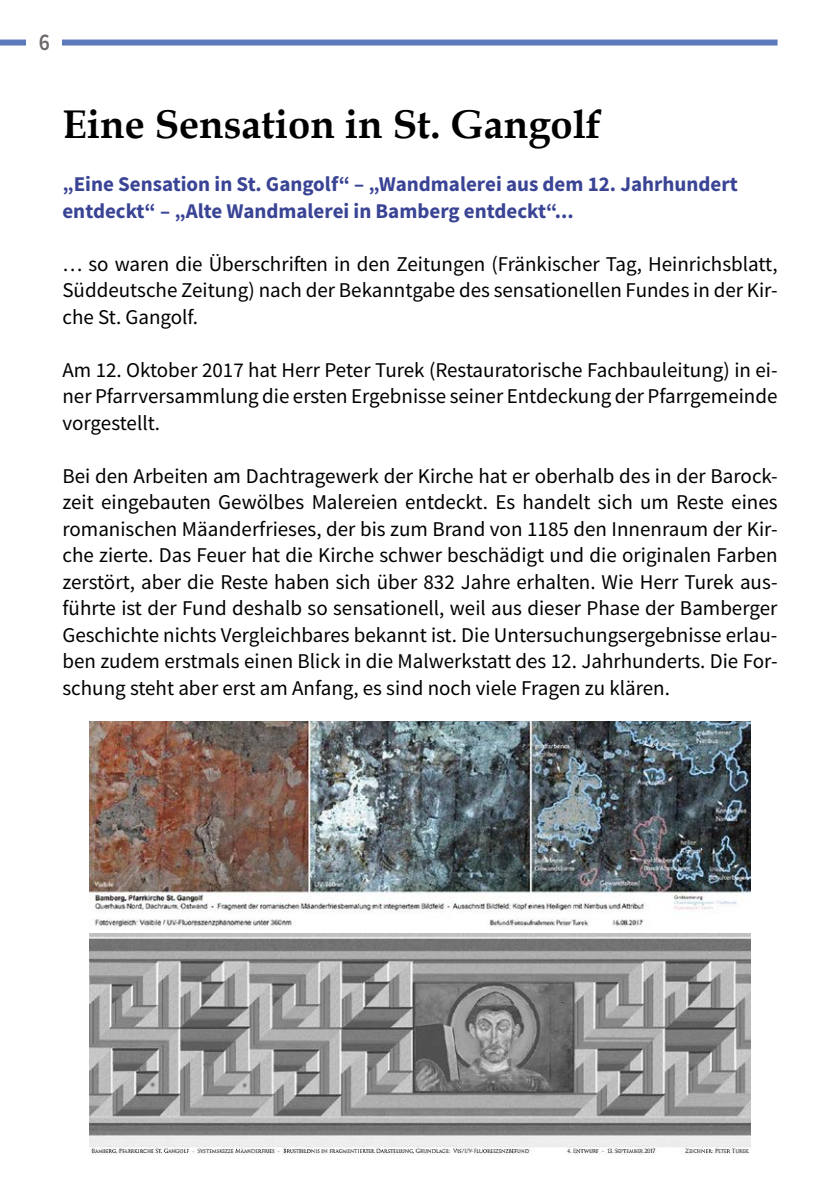
<style>
.page{position:relative;width:840px;height:1191px;background:#fff}
.page>*{position:absolute;margin:0;border:0;box-sizing:border-box;transform-origin:0 0}
.t1{font:700 40px "Book Antiqua";color:#000}
.t2{font:600 24px "Source Sans Pro";color:#6e686b;scale:.9 1}
.t3{font:21px/26.6px "Source Sans Pro";color:#000;text-align:justify}
.t4{font:700 21px/26.6px "Source Sans Pro";color:#3a4495}
</style>
<div class="page">
<div style="left:0;top:40px;width:777px;height:6px;background:#5c79bb"></div>
<div style="left:26px;top:17px;width:36px;height:51px;background:#fff"></div>
<img style="left:89px;top:721px;width:661px;height:206px">
<img style="left:89px;top:933px;width:661px;height:221px">
<p class="t2" style="left:39px;top:26px;width:14px">6</p>
<h1 class="t1" style="left:62px;top:101px;width:540px">Eine Sensation in St. Gangolf</h1>
<p class="t4" style="left:62px;top:170px;width:676px">„Eine Sensation in St. Gangolf“ – „Wandmalerei aus dem 12. Jahrhundert entdeckt“ – „Alte Wandmalerei in Bamberg entdeckt“...</p>
<p class="t3" style="left:62px;top:250px;width:716px">… so waren die Überschriften in den Zeitungen (Fränkischer Tag, Heinrichsblatt, Süddeutsche Zeitung) nach der Bekanntgabe des sensationellen Fundes in der Kir&shy;che St. Gangolf.</p>
<p class="t3" style="left:62px;top:356px;width:716px">Am 12. Oktober 2017 hat Herr Peter Turek (Restauratorische Fachbauleitung) in ei&shy;ner Pfarrversammlung die ersten Ergebnisse seiner Entdeckung der Pfarrgemeinde vorgestellt.</p>
<p class="t3" style="left:62px;top:462px;width:716px">Bei den Arbeiten am Dachtragewerk der Kirche hat er oberhalb des in der Barock&shy;zeit eingebauten Gewölbes Malereien entdeckt. Es handelt sich um Reste eines romanischen Mäanderfrieses, der bis zum Brand von 1185 den Innenraum der Kir&shy;che zierte. Das Feuer hat die Kirche schwer beschädigt und die originalen Farben zerstört, aber die Reste haben sich über 832 Jahre erhalten. Wie Herr Turek aus&shy;führte ist der Fund deshalb so sensationell, weil aus dieser Phase der Bamberger Geschichte nichts Vergleichbares bekannt ist. Die Untersuchungsergebnisse erlau&shy;ben zudem erstmals einen Blick in die Malwerkstatt des 12. Jahrhunderts. Die For&shy;schung steht aber erst am Anfang, es sind noch viele Fragen zu klären.</p>
</div>
